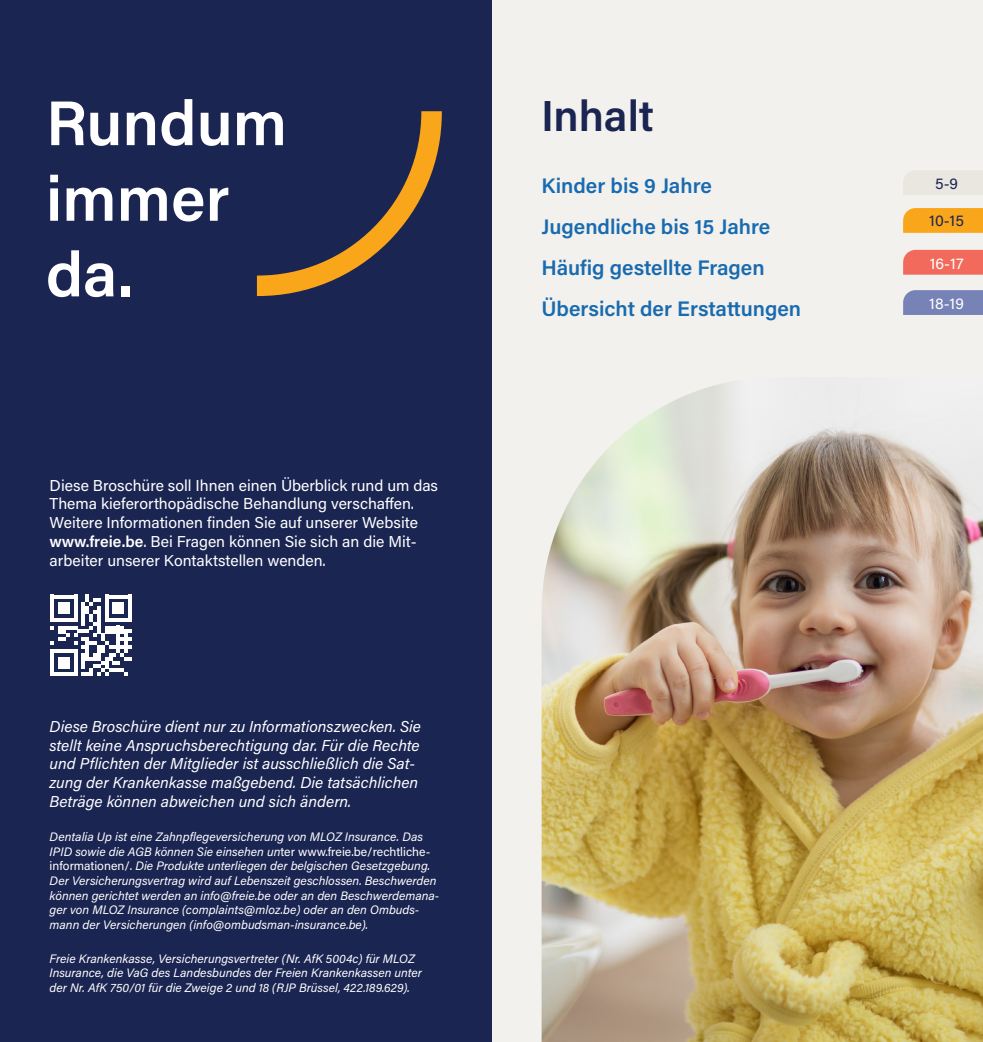
<style>
.page{position:relative;width:983px;height:1042px;background:#fff}
.page>*{position:absolute;margin:0;border:0;box-sizing:border-box;transform-origin:0 0}
.t1{font:600 63px/75.6px "Acumin Pro";color:#fff}
.t2{font:600 43.4px "Acumin Pro";color:#1b2552}
.t3{font:600 21px/40.8px "Acumin Pro";color:#196bb0}
.t4{font:15.75px/18.9px "Acumin Pro";color:#fff}
.t5{font:italic 15.75px/18.9px "Acumin Pro";color:#fff}
.t6{font:15.75px "Acumin Pro";color:#1b2552}
.t7{font:italic 12.25px/14.7px "Acumin Pro";color:#fff}
.s1{font-weight:600}
.s2{font-style:normal}
</style>
<div class="page">
<div style="left:491px;top:0;width:491px;height:1042px;background:#f3f1ed"></div>
<div style="left:0;top:0;width:491px;height:1042px;background:#1b2552"></div>
<div style="left:903px;top:171px;width:79px;height:24px;background:#eae7e0"></div>
<svg style="left:903px;top:208px;width:79px;height:25px;background:#f9a71f"></svg>
<div style="left:903px;top:250px;width:79px;height:25px;background:#f26a5b"></div>
<div style="left:903px;top:290px;width:79px;height:25px;background:#7782b7"></div>
<svg style="left:257px;top:111px;width:184px;height:185px"></svg>
<svg style="left:50px;top:594px;width:82px;height:82px"></svg>
<img style="left:541px;top:382px;width:441px;height:660px">
<h1 class="t1" style="left:46px;top:83px;width:243px">Rundum immer da.</h1>
<p class="t4" style="left:50px;top:475px;width:390px">Diese Broschüre soll Ihnen einen Überblick rund um das Thema kieferorthopädische Behandlung verschaffen.<br>Weitere Informationen finden Sie auf unserer Website <span class="s1">www.freie.be</span>. Bei Fragen können Sie sich an die Mit&shy;arbeiter unserer Kontaktstellen wenden.</p>
<p class="t5" style="left:50px;top:716px;width:373px">Diese Broschüre dient nur zu Informationszwecken. Sie stellt keine Anspruchsberechtigung dar. Für die Rechte und Pflichten der Mitglieder ist ausschließlich die Sat&shy;zung der Krankenkasse maßgebend. Die tatsächlichen Beträge können abweichen und sich ändern.</p>
<p class="t7" style="left:50px;top:829px;width:391px">Dentalia Up ist eine Zahnpflegeversicherung von MLOZ Insurance. Das IPID sowie die AGB können Sie einsehen un<span class="s2">ter www.freie.be/rechtliche&shy;informationen/.</span> Die Produkte unterliegen der belgischen Gesetzgebung.<br>Der Versicherungsvertrag wird auf Lebenszeit geschlossen. Beschwerden können gerichtet werden an info@freie.be oder an den Beschwerdemana&shy;ger von MLOZ Insurance (complaints@mloz.be) oder an den Ombuds&shy;mann der Versicherungen (info@ombudsman-insurance.be).</p>
<p class="t7" style="left:50px;top:950px;width:374px">Freie Krankenkasse, Versicherungsvertreter (Nr. AfK 5004c) für MLOZ<br>Insurance, die VaG des Landesbundes der Freien Krankenkassen unter der Nr. AfK 750/01 für die Zweige 2 und 18 (RJP Brüssel, 422.189.629).</p>
<h2 class="t2" style="left:541px;top:85px;width:114px">Inhalt</h2>
<h3 class="t3" style="left:541px;top:164px;width:261px">Kinder bis 9 Jahre<br>Jugendliche bis 15 Jahre<br>Häufig gestellte Fragen<br>Übersicht der Erstattungen</h3>
<p class="t6" style="left:934px;top:172px;width:25px">5-9</p>
<p class="t6" style="left:929px;top:210px;width:36px">10-15</p>
<p class="t4" style="left:929px;top:253px;width:35px">16-17</p>
<p class="t4" style="left:929px;top:294px;width:36px">18-19</p>
</div>
